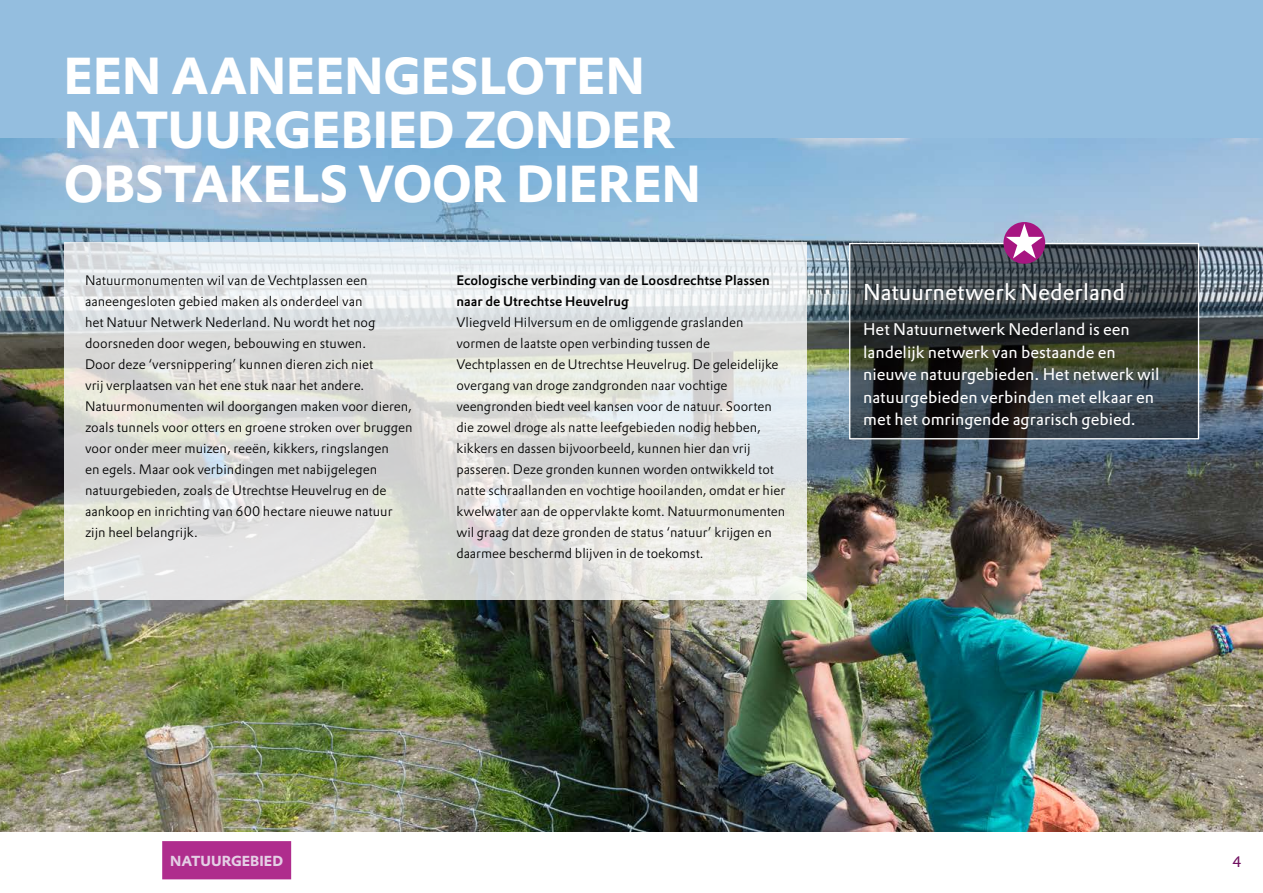
<style>
.page{position:relative;width:1263px;height:893px;background:#fff}
.page>*{position:absolute;margin:0;border:0;box-sizing:border-box;transform-origin:0 0}
.t1{font:700 51px/54px "DTL Prokyon TOT";color:#fff}
.t2{font:22.5px "DTL Prokyon TOT";color:#fff}
.t3{font:16.5px/22.5px "DTL Prokyon TOT";color:#fff}
.t4{font:15px "DTL Prokyon TOT";color:#701060}
.t5{font:700 14.25px "DTL Prokyon TOT";color:#e2cae3}
.t6{font:300 13.5px/21px "DTL Prokyon TOT";color:#000}
.t7{font:500 13.5px/21px "DTL Prokyon TOT";color:#000}
</style>
<div class="page">
<div style="left:0;top:0;width:1263px;height:831px;background:#94bedf"></div>
<img style="left:0;top:138px;width:1263px;height:693px">
<svg style="left:851px;top:245px;width:346px;height:192px;background:#333a3c"></svg>
<div style="left:849px;top:243px;width:350px;height:196px;border:1px solid #fff"></div>
<svg style="left:1003px;top:222px;width:42px;height:42px;background:#b067a3"></svg>
<svg style="left:64px;top:242px;width:742px;height:358px;background:#e1e2e0"></svg>
<div style="left:163px;top:842px;width:127px;height:37px;background:#af2d8d"></div>
<div style="left:162px;top:841px;width:129px;height:38px;border:2px solid #a71681"></div>
<h1 class="t1" style="left:64px;top:48px;width:639px">EEN AANEENGESLOTEN<br>NATUURGEBIED ZONDER<br>OBSTAKELS VOOR DIEREN</h1>
<p class="t6" style="left:85px;top:270px;width:329px">Natuurmonumenten wil van de Vechtplassen een aaneengesloten gebied maken als onderdeel van<br>het Natuur Netwerk Nederland. Nu wordt het nog doorsneden door wegen, bebouwing en stuwen.<br>Door deze ‘versnippering’ kunnen dieren zich niet<br>vrij verplaatsen van het ene stuk naar het andere.<br>Natuurmonumenten wil doorgangen maken voor dieren, zoals tunnels voor otters en groene stroken over bruggen voor onder meer muizen, reeën, kikkers, ringslangen<br>en egels. Maar ook verbindingen met nabijgelegen natuurgebieden, zoals de Utrechtse Heuvelrug en de aankoop en inrichting van 600 hectare nieuwe natuur zijn heel belangrijk.</p>
<p class="t7" style="left:456px;top:270px;width:315px">Ecologische verbinding van de Loosdrechtse Plassen naar de Utrechtse Heuvelrug</p>
<p class="t6" style="left:456px;top:312px;width:330px">Vliegveld Hilversum en de omliggende graslanden vormen de laatste open verbinding tussen de Vechtplassen en de Utrechtse Heuvelrug. De geleidelijke overgang van droge zandgronden naar vochtige veengronden biedt veel kansen voor de natuur. Soorten die zowel droge als natte leefgebieden nodig hebben, kikkers en dassen bijvoorbeeld, kunnen hier dan vrij passeren. Deze gronden kunnen worden ontwikkeld tot natte schraallanden en vochtige hooilanden, omdat er hier kwelwater aan de oppervlakte komt. Natuurmonumenten wil graag dat deze gronden de status ‘natuur’ krijgen en daarmee beschermd blijven in de toekomst.</p>
<h2 class="t2" style="left:863px;top:278px;width:264px">Natuurnetwerk Nederland</h2>
<p class="t3" style="left:863px;top:318px;width:298px">Het Natuurnetwerk Nederland is een landelijk netwerk van bestaande en nieuwe natuurgebieden. Het netwerk wil natuurgebieden verbinden met elkaar en met het omringende agrarisch gebied.</p>
<p class="t5" style="left:170px;top:851px;width:114px">NATUURGEBIED</p>
<p class="t4" style="left:1232px;top:852px;width:11px">4</p>
</div>
